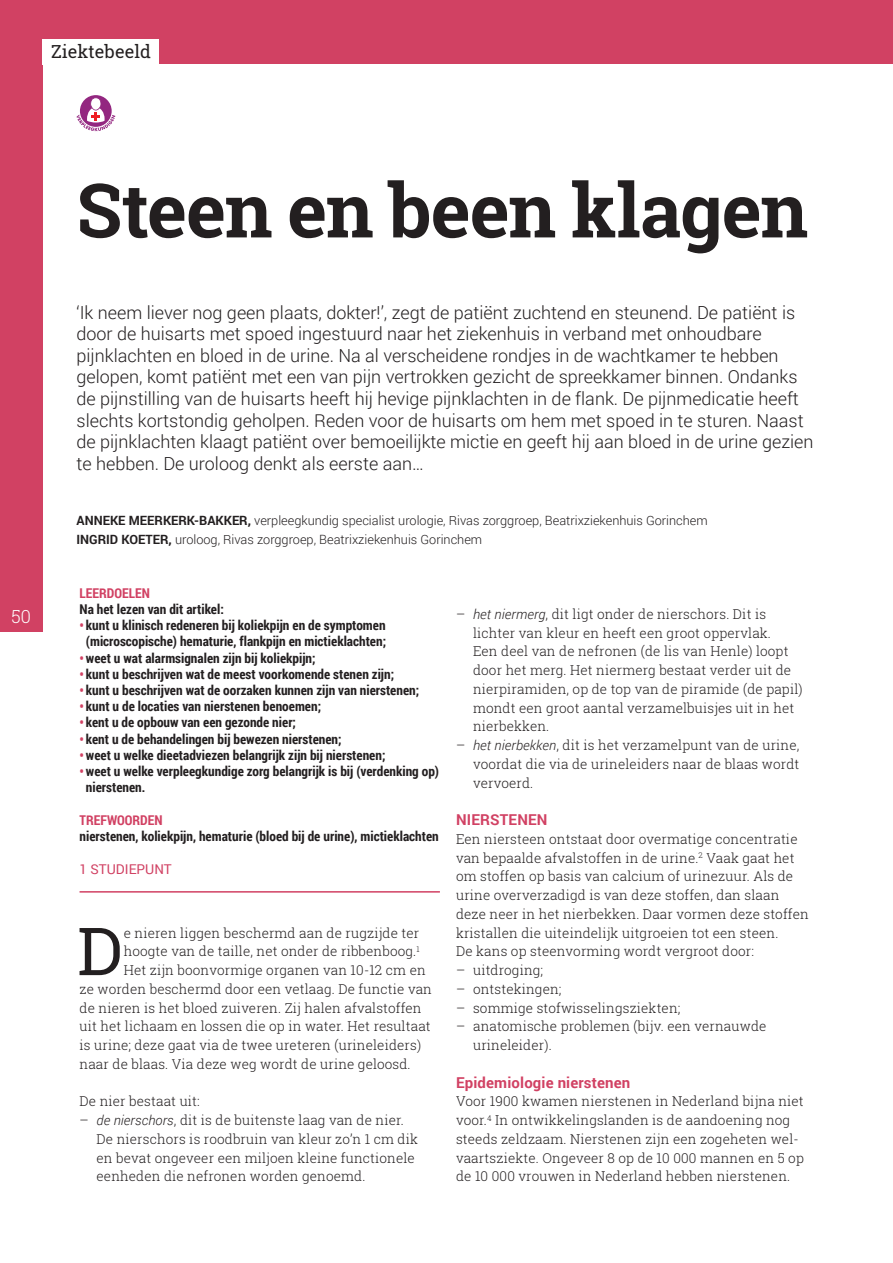
<style>
.page{position:relative;width:893px;height:1263px;background:#fff}
.page>*{position:absolute;margin:0;border:0;box-sizing:border-box;transform-origin:0 0}
.t1{font:700 75px "Roboto Slab";letter-spacing:-.01em;color:#231f20}
.t2{font:66.3px "Roboto Slab";color:#231f20}
.t3{font:300 18px/21.6px "Roboto";color:#231f20}
.t4{font:18px "Roboto Slab";color:#231f20}
.t5{font:300 18px "Roboto Slab";color:#fff}
.t6{font:700 15px "Roboto";letter-spacing:.01em;color:#d14163}
.t7{font:300 13.5px/18.8px "Roboto Slab";letter-spacing:.01em;color:#231f20}
.t8{font:700 13.5px/16.2px "Roboto Condensed";color:#231f20;text-align:center}
.t9{font:700 13.5px "Roboto Condensed";color:#d14163}
.t10{font:13.5px "Roboto";color:#d14163}
.t11{font:300 12.75px/18.8px "Roboto";color:#231f20}
.s1{font-weight:700}
.s2{color:#d14163}
.s3{font-family:"Roboto";font-style:italic}
</style>
<div class="page">
<div style="left:0;top:0;width:893px;height:64px;background:#d14163"></div>
<div style="left:0;top:0;width:43px;height:631px;background:#d14163"></div>
<div style="left:43px;top:39px;width:116px;height:26px;background:#fff"></div>
<hr style="left:80px;top:891px;width:360px;height:2px;background:#d14163">
<svg style="left:80px;top:95px;width:32px;height:32px"></svg>
<svg style="left:77px;top:97px;width:38px;height:34px"></svg>
<h3 class="t4" style="left:51px;top:39px;width:101px">Ziektebeeld</h3>
<h3 class="t5" style="left:11px;top:604px;width:21px">50</h3>
<h1 class="t1" style="left:77px;top:159px;width:733px">Steen en been klagen</h1>
<p class="t3" style="left:77px;top:301px;width:738px">‘Ik neem liever nog geen plaats, dokter!’, zegt de patiënt zuchtend en steunend. De patiënt is door de huisarts met spoed ingestuurd naar het ziekenhuis in verband met onhoudbare pijnklachten en bloed in de urine. Na al verscheidene rondjes in de wachtkamer te hebben gelopen, komt patiënt met een van pijn vertrokken gezicht de spreekkamer binnen. Ondanks de pijnstilling van de huisarts heeft hij hevige pijnklachten in de flank. De pijnmedicatie heeft slechts kortstondig geholpen. Reden voor de huisarts om hem met spoed in te sturen. Naast de pijnklachten klaagt patiënt over bemoeilijkte mictie en geeft hij aan bloed in de urine gezien te hebben. De uroloog denkt als eerste aan…</p>
<p class="t11" style="left:77px;top:511px;width:633px"><span class="s1">ANNEKE MEERKERK-BAKKER,</span> verpleegkundig specialist urologie, Rivas zorggroep, Beatrixziekenhuis Gorinchem<br><span class="s1">INGRID KOETER,</span> uroloog, Rivas zorggroep, Beatrixziekenhuis Gorinchem</p>
<p class="t9" style="left:80px;top:583px;width:72px">LEERDOELEN</p>
<p class="t8" style="left:80px;top:601px;width:146px">Na het lezen van dit artikel:</p>
<p class="t8" style="left:80px;top:617px;width:308px"><span class="s2">•</span> kunt u klinisch redeneren bij koliekpijn en de symptomen (microscopische) hematurie, flankpijn en mictieklachten;</p>
<p class="t8" style="left:80px;top:649px;width:237px"><span class="s2">•</span>weet u wat alarmsignalen zijn bij koliekpijn;</p>
<p class="t8" style="left:80px;top:665px;width:316px"><span class="s2">•</span> kunt u beschrijven wat de meest voorkomende stenen zijn;</p>
<p class="t8" style="left:80px;top:682px;width:341px"><span class="s2">•</span> kunt u beschrijven wat de oorzaken kunnen zijn van nierstenen;</p>
<p class="t8" style="left:80px;top:698px;width:243px"><span class="s2">•</span> kunt u de locaties van nierstenen benoemen;</p>
<p class="t8" style="left:80px;top:714px;width:218px"><span class="s2">•</span> kent u de opbouw van een gezonde nier;</p>
<p class="t8" style="left:80px;top:730px;width:264px"><span class="s2">•</span> kent u de behandelingen bij bewezen nierstenen;</p>
<p class="t8" style="left:80px;top:746px;width:307px"><span class="s2">•</span>weet u welke dieetadviezen belangrijk zijn bij nierstenen;</p>
<p class="t8" style="left:86px;top:763px;width:355px;text-align:left;text-indent:-6px"><span class="s2">•</span>weet u welke verpleegkundige zorg belangrijk is bij (verdenking op) nierstenen.</p>
<p class="t9" style="left:80px;top:810px;width:85px">TREFWOORDEN</p>
<p class="t8" style="left:80px;top:827px;width:361px">nierstenen, koliekpijn, hematurie (bloed bij de urine), mictieklachten</p>
<p class="t10" style="left:80px;top:860px;width:94px">1 STUDIEPUNT</p>
<h2 class="t2" style="left:77px;top:906px;width:47px">D</h2>
<p class="t7" style="left:124px;top:923px;width:297px">e nieren liggen beschermd aan de rugzijde ter</p>
<p class="t7" style="left:124px;top:942px;width:297px">hoogte van de taille, net onder de ribbenboog.<sup>1</sup></p>
<p class="t7" style="left:124px;top:960px;width:303px">Het zijn boonvormige organen van 10-12 cm en</p>
<p class="t7" style="left:80px;top:979px;width:354px">ze worden beschermd door een vetlaag. De functie van</p>
<p class="t7" style="left:80px;top:998px;width:344px">de nieren is het bloed zuiveren. Zij halen afvalstoffen</p>
<p class="t7" style="left:80px;top:1017px;width:353px">uit het lichaam en lossen die op in water. Het resultaat</p>
<p class="t7" style="left:80px;top:1035px;width:343px">is urine; deze gaat via de twee ureteren (urineleiders)</p>
<p class="t7" style="left:80px;top:1054px;width:333px">naar de blaas. Via deze weg wordt de urine geloosd.</p>
<p class="t7" style="left:80px;top:1092px;width:122px">De nier bestaat uit:</p>
<p class="t7" style="left:97px;top:1110px;width:323px;text-indent:-17px">– <span class="s3">de nierschors</span>, dit is de buitenste laag van de nier.<br>De nierschors is roodbruin van kleur zo’n 1 cm dik en bevat ongeveer een miljoen kleine functionele eenheden die nefronen worden genoemd.</p>
<p class="t7" style="left:473px;top:604px;width:331px;text-indent:-17px">– <span class="s3">het niermerg</span>, dit ligt onder de nierschors. Dit is lichter van kleur en heeft een groot oppervlak.<br>Een deel van de nefronen (de lis van Henle) loopt door het merg. Het niermerg bestaat verder uit de nierpiramiden, op de top van de piramide (de papil) mondt een groot aantal verzamelbuisjes uit in het nierbekken.</p>
<p class="t7" style="left:473px;top:735px;width:328px;text-align:justify;text-indent:-17px">– <span class="s3">het nierbekken</span>, dit is het verzamelpunt van de urine, voordat die via de urineleiders naar de blaas wordt vervoerd.</p>
<p class="t6" style="left:456px;top:809px;width:93px">NIERSTENEN</p>
<p class="t7" style="left:456px;top:829px;width:354px">Een niersteen ontstaat door overmatige concentratie van bepaalde afvalstoffen in de urine.<sup>2</sup> Vaak gaat het om stoffen op basis van calcium of urinezuur. Als de urine oververzadigd is van deze stoffen, dan slaan deze neer in het nierbekken. Daar vormen deze stoffen kristallen die uiteindelijk uitgroeien tot een steen.<br>De kans op steenvorming wordt vergroot door:</p>
<p class="t7" style="left:456px;top:960px;width:88px">– uitdroging;</p>
<p class="t7" style="left:456px;top:979px;width:107px">– ontstekingen;</p>
<p class="t7" style="left:456px;top:998px;width:226px">– sommige stofwisselingsziekten;</p>
<p class="t7" style="left:473px;top:1017px;width:295px;text-indent:-17px">– anatomische problemen (bijv. een vernauwde urineleider).</p>
<p class="t6" style="left:456px;top:1072px;width:176px">Epidemiologie nierstenen</p>
<p class="t7" style="left:456px;top:1092px;width:349px">Voor 1900 kwamen nierstenen in Nederland bijna niet voor.<sup>4</sup> In ontwikkelingslanden is de aandoening nog steeds zeldzaam. Nierstenen zijn een zogeheten wel&shy;vaartsziekte. Ongeveer 8 op de 10 000 mannen en 5 op de 10 000 vrouwen in Nederland hebben nierstenen.</p>
</div>
